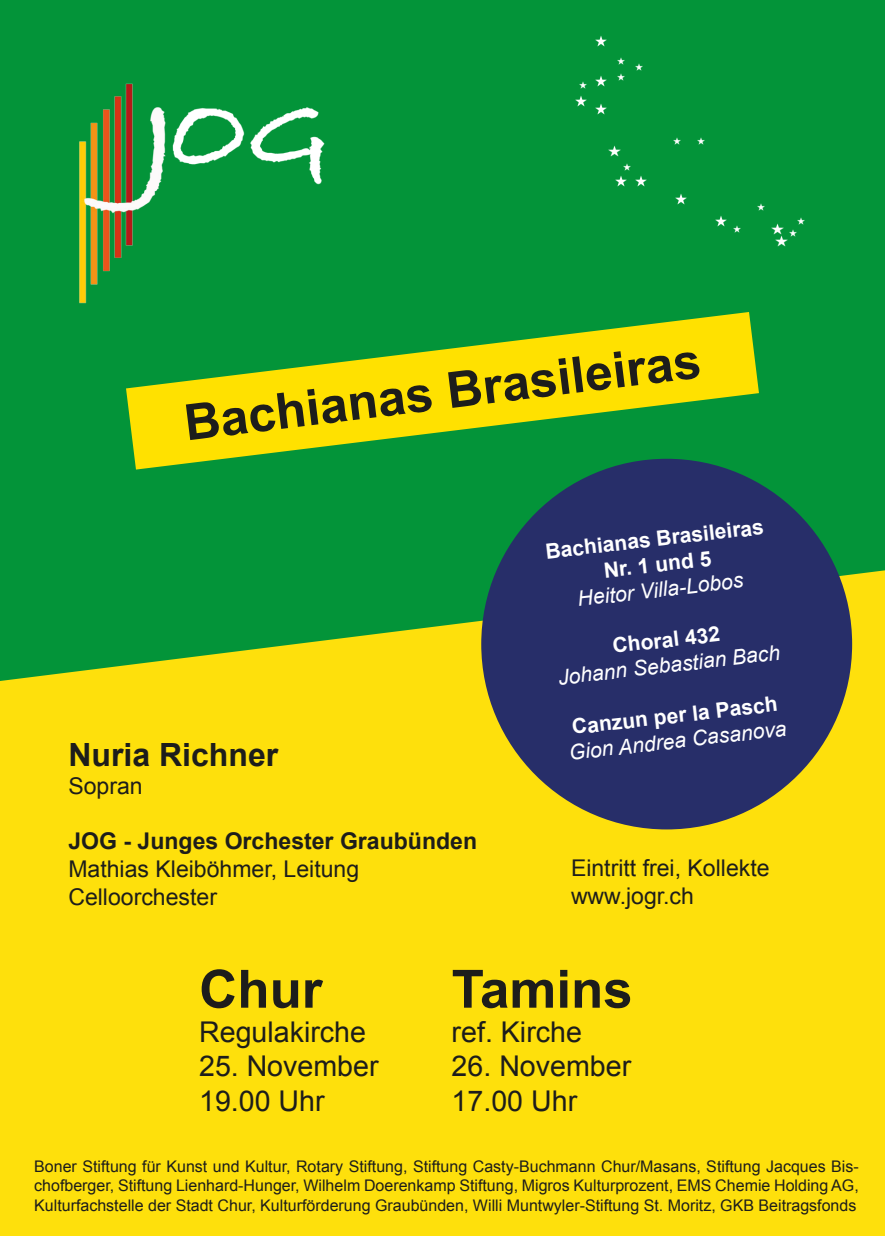
<style>
.page{position:relative;width:885px;height:1236px;background:#fff}
.page>*{position:absolute;margin:0;border:0;box-sizing:border-box;transform-origin:0 0}
.t1{font:700 52.8px "Arial";color:#1d1d1b}
.t2{font:700 50px "Arial";color:#1d1d1b}
.t3{font:700 32px "Arial";color:#1d1d1b}
.t4{font:28.6px "Arial";color:#1d1d1b}
.t5{font:23px "Arial";color:#1d1d1b}
.t6{font:700 23px "Arial";color:#1d1d1b}
.t7{font:italic 21.2px/25.2px "Arial";color:#fff;text-align:center}
.t8{font:700 21.2px/25.6px "Arial";color:#fff;text-align:center}
.t9{font:16px/19.2px "Arial";color:#1d1d1b;text-align:justify}
.s1{font-weight:700;font-style:normal}
</style>
<div class="page">
<div style="left:0;top:1px;width:884px;height:1235px;background:#fee00c"></div>
<div style="left:0;top:0;width:884px;height:681px;background:#039439"></div>
<svg style="left:126px;top:312px;width:632px;height:158px;fill:#ffe100"></svg>
<img style="left:68px;top:63px;width:269px;height:255px">
<div style="left:481px;top:459px;width:371px;height:370px;background:#272e69;border-radius:50%"></div>
<svg style="left:608px;top:145px;width:12px;height:12px"></svg>
<svg style="left:675px;top:193px;width:12px;height:12px"></svg>
<svg style="left:715px;top:215px;width:12px;height:12px"></svg>
<svg style="left:595px;top:103px;width:12px;height:12px"></svg>
<svg style="left:575px;top:95px;width:12px;height:12px"></svg>
<svg style="left:595px;top:35px;width:12px;height:12px"></svg>
<svg style="left:595px;top:75px;width:12px;height:12px"></svg>
<svg style="left:579px;top:81px;width:7px;height:7px"></svg>
<svg style="left:615px;top:163px;width:32px;height:24px"></svg>
<svg style="left:733px;top:225px;width:7px;height:7px"></svg>
<svg style="left:757px;top:203px;width:7px;height:7px"></svg>
<svg style="left:697px;top:137px;width:7px;height:7px"></svg>
<svg style="left:673px;top:137px;width:7px;height:7px"></svg>
<svg style="left:617px;top:57px;width:7px;height:7px"></svg>
<svg style="left:617px;top:73px;width:7px;height:7px"></svg>
<svg style="left:635px;top:63px;width:7px;height:7px"></svg>
<svg style="left:771px;top:217px;width:33px;height:30px"></svg>
<p class="t2" style="left:180px;top:390px;width:521px;rotate:-7deg">Bachianas Brasileiras</p>
<p class="t3" style="left:68px;top:734px;width:211px">Nuria Richner</p>
<p class="t5" style="left:68px;top:771px;width:76px">Sopran</p>
<p class="t6" style="left:68px;top:826px;width:410px">JOG - Junges Orchester Graubünden</p>
<p class="t5" style="left:68px;top:854px;width:292px">Mathias Kleiböhmer, Leitung</p>
<p class="t5" style="left:68px;top:881px;width:150px">Celloorchester</p>
<p class="t8" style="left:544px;top:538px;width:221px;rotate:-6deg">Bachianas Brasileiras<br>Nr. 1 und 5</p>
<p class="t7" style="left:576px;top:586px;width:168px;rotate:-6deg">Heitor Villa-Lobos</p>
<p class="t7" style="left:554px;top:639px;width:225px;rotate:-6deg"><span class="s1">Choral 432<br></span>Johann Sebastian Bach</p>
<p class="t8" style="left:570px;top:714px;width:208px;rotate:-6deg">Canzun per la Pasch</p>
<p class="t7" style="left:567px;top:740px;width:220px;rotate:-6deg">Gion Andrea Casanova</p>
<p class="t5" style="left:571px;top:853px;width:200px">Eintritt frei, Kollekte</p>
<p class="t5" style="left:571px;top:880px;width:124px">www.jogr.ch</p>
<p class="t1" style="left:199px;top:954px;width:125px">Chur</p>
<p class="t4" style="left:199px;top:1013px;width:168px">Regulakirche</p>
<p class="t4" style="left:199px;top:1047px;width:181px">25. November</p>
<p class="t4" style="left:199px;top:1082px;width:127px">19.00 Uhr</p>
<p class="t1" style="left:451px;top:954px;width:182px">Tamins</p>
<p class="t4" style="left:451px;top:1013px;width:132px">ref. Kirche</p>
<p class="t4" style="left:451px;top:1047px;width:181px">26. November</p>
<p class="t4" style="left:451px;top:1082px;width:127px">17.00 Uhr</p>
<p class="t9" style="left:34px;top:1157px;width:826px">Boner Stiftung für Kunst und Kultur, Rotary Stiftung, Stiftung Casty-Buchmann Chur/Masans, Stiftung Jacques Bis&shy;chofberger, Stiftung Lienhard-Hunger, Wilhelm Doerenkamp Stiftung, Migros Kulturprozent, EMS Chemie Holding AG, Kulturfachstelle der Stadt Chur, Kulturförderung Graubünden, Willi Muntwyler-Stiftung St. Moritz, GKB Beitragsfonds</p>
</div>
